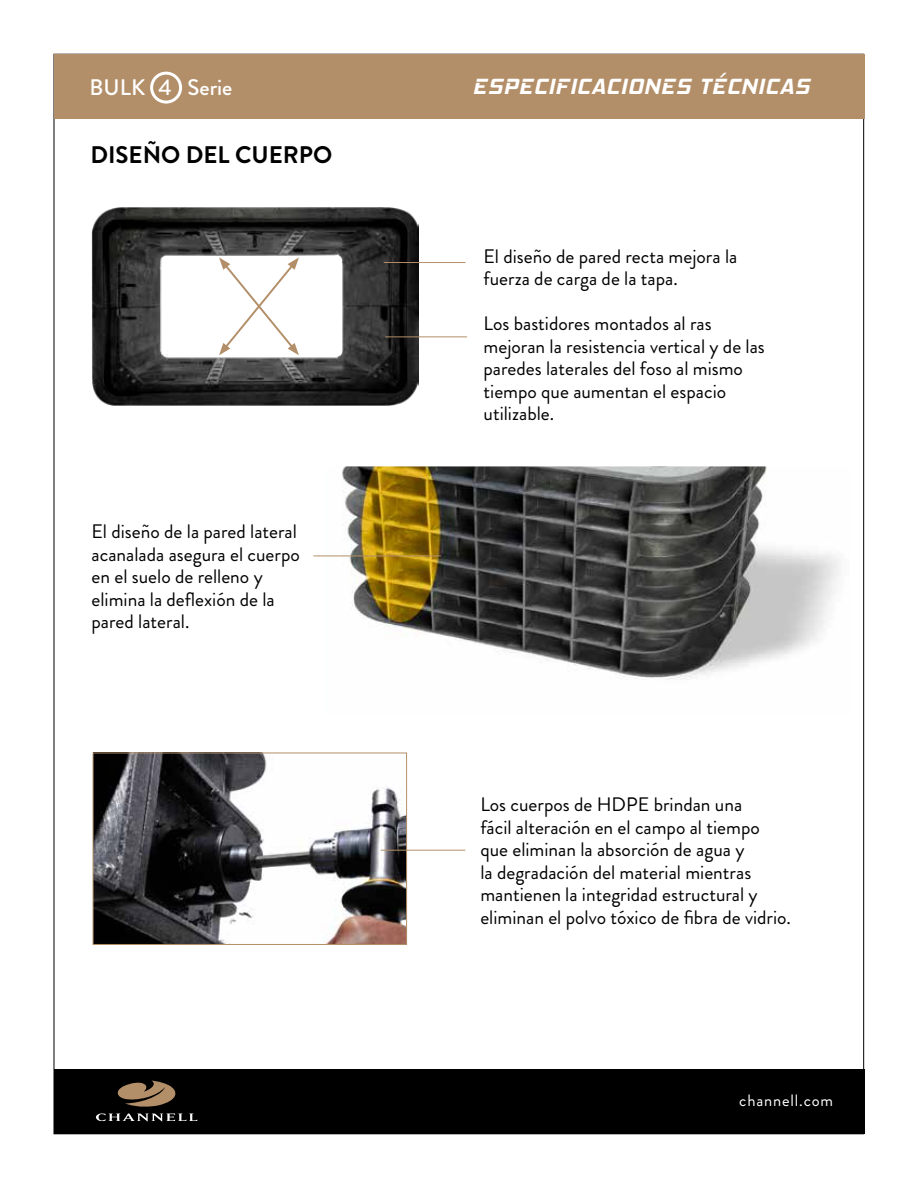
<style>
.page{position:relative;width:918px;height:1188px;background:#fff}
.page>*{position:absolute;margin:0;border:0;box-sizing:border-box;transform-origin:0 0}
.t1{font:700 24px "Brandon Grotesque";color:#000}
.t2{font:italic 700 22.5px "Hemi Head Rg";letter-spacing:.05em;color:#fff}
.t3{font:500 22.5px "Brandon Grotesque";color:#fff}
.t4{font:19.5px/22.5px "Brandon Grotesque";color:#000}
.t5{font:16.5px "Brandon Grotesque";letter-spacing:.05em;color:#fff}
</style>
<div class="page">
<div style="left:54px;top:54px;width:810px;height:64px;background:#b38f69"></div>
<div style="left:54px;top:1069px;width:810px;height:65px;background:#000"></div>
<svg style="left:95px;top:1081px;width:102px;height:41px"></svg>
<div style="left:150px;top:72px;width:32px;height:32px;border:3px solid #fff;border-radius:50%"></div>
<img style="left:326px;top:468px;width:514px;height:212px">
<div style="left:245px;top:465px;width:606px;height:251px;border:2px solid #fff"></div>
<hr style="left:313px;top:556px;width:128px;height:1px;background:#b38f69">
<img style="left:95px;top:755px;width:310px;height:188px">
<div style="left:93px;top:753px;width:314px;height:192px;border:1px solid #b38f69"></div>
<img style="left:91px;top:207px;width:327px;height:199px">
<svg style="left:219px;top:257px;width:80px;height:98px"></svg>
<hr style="left:381px;top:850px;width:84px;height:1px;background:#b38f69">
<hr style="left:385px;top:337px;width:82px;height:1px;background:#b38f69">
<hr style="left:384px;top:262px;width:82px;height:1px;background:#b38f69">
<p class="t3" style="left:90px;top:72px;width:144px">BULK 4 Serie</p>
<p class="t2" style="left:473px;top:73px;width:338px">ESPECIFICACIONES TÉCNICAS</p>
<p class="t1" style="left:90px;top:138px;width:243px">DISEÑO DEL CUERPO</p>
<p class="t4" style="left:92px;top:520px;width:210px">El diseño de la pared lateral acanalada asegura el cuerpo en el suelo de relleno y elimina la deflexión de la pared lateral.</p>
<p class="t4" style="left:484px;top:245px;width:255px">El diseño de pared recta mejora la fuerza de carga de la tapa.</p>
<p class="t4" style="left:484px;top:313px;width:283px">Los bastidores montados al ras mejoran la resistencia vertical y de las paredes laterales del foso al mismo tiempo que aumentan el espacio utilizable.</p>
<p class="t4" style="left:480px;top:793px;width:312px">Los cuerpos de HDPE brindan una<br>fácil alteración en el campo al tiempo que eliminan la absorción de agua y<br>la degradación del material mientras mantienen la integridad estructural y eliminan el polvo tóxico de fibra de vidrio.</p>
<p class="t5" style="left:739px;top:1089px;width:95px">channell.com</p>
</div>
